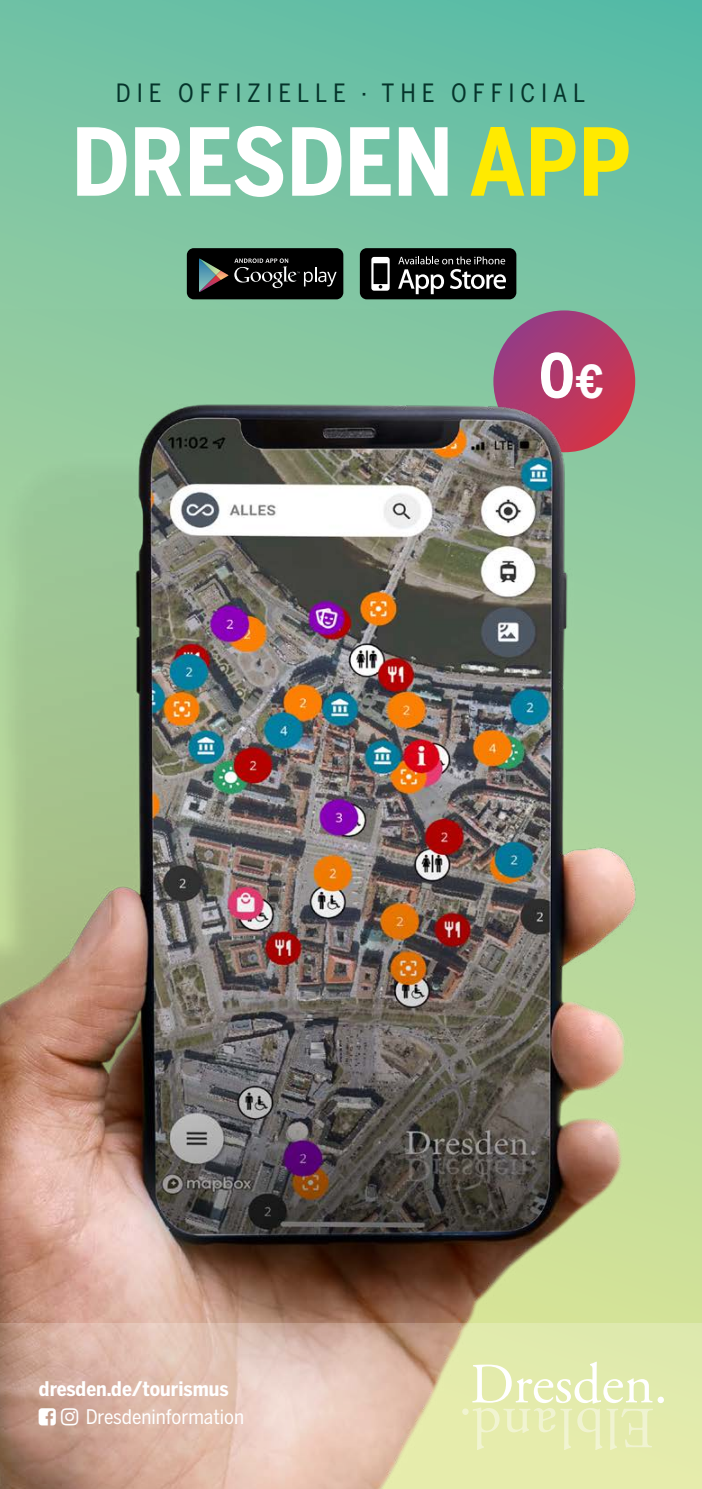
<style>
.page{position:relative;width:702px;height:1489px;background:#fff}
.page>*{position:absolute;margin:0;border:0;box-sizing:border-box;transform-origin:0 0}
.t1{font:700 92.5px "Benton Sans Cond";color:#fff}
.t2{font:700 60px "Benton Sans Cond";color:#fff}
.t3{font:25px "Benton Sans Cond";letter-spacing:.235em;color:#05342b}
.t4{font:700 20px "Benton Sans Cond";color:#fff}
.t5{font:20px "Benton Sans Cond";color:#fff}
.s1{color:#ffea00}
.s2{font-size:45px}
</style>
<div class="page">
<svg style="left:0;top:0;width:702px;height:310px;background:#71c1a4"></svg>
<img style="left:0;top:310px;width:702px;height:1013px">
<svg style="left:0;top:1323px;width:702px;height:165px;background:#dac3a6"></svg>
<svg style="left:462px;top:1361px;width:202px;height:88px;background:#e7edb8"></svg>
<div style="left:187px;top:248px;width:156px;height:51px;background:#000;border-radius:7px"></div>
<svg style="left:199px;top:258px;width:29px;height:34px"></svg>
<svg style="left:234px;top:258px;width:102px;height:30px"></svg>
<div style="left:360px;top:248px;width:156px;height:51px;background:#000;border-radius:7px"></div>
<svg style="left:371px;top:257px;width:18px;height:34px"></svg>
<svg style="left:398px;top:256px;width:108px;height:38px"></svg>
<svg style="left:39px;top:1407px;width:39px;height:18px"></svg>
<p class="t3" style="left:116px;top:79px;width:471px">DIE OFFIZIELLE · THE OFFICIAL</p>
<h1 class="t1" style="left:71px;top:108px;width:561px">DRESDEN <span class="s1">APP</span></h1>
<h2 class="t2" style="left:539px;top:340px;width:66px">0<span class="s2">€</span></h2>
<p class="t4" style="left:39px;top:1377px;width:191px">dresden.de/tourismus</p>
<p class="t5" style="left:86px;top:1404px;width:160px">Dresdeninformation</p>
</div>
